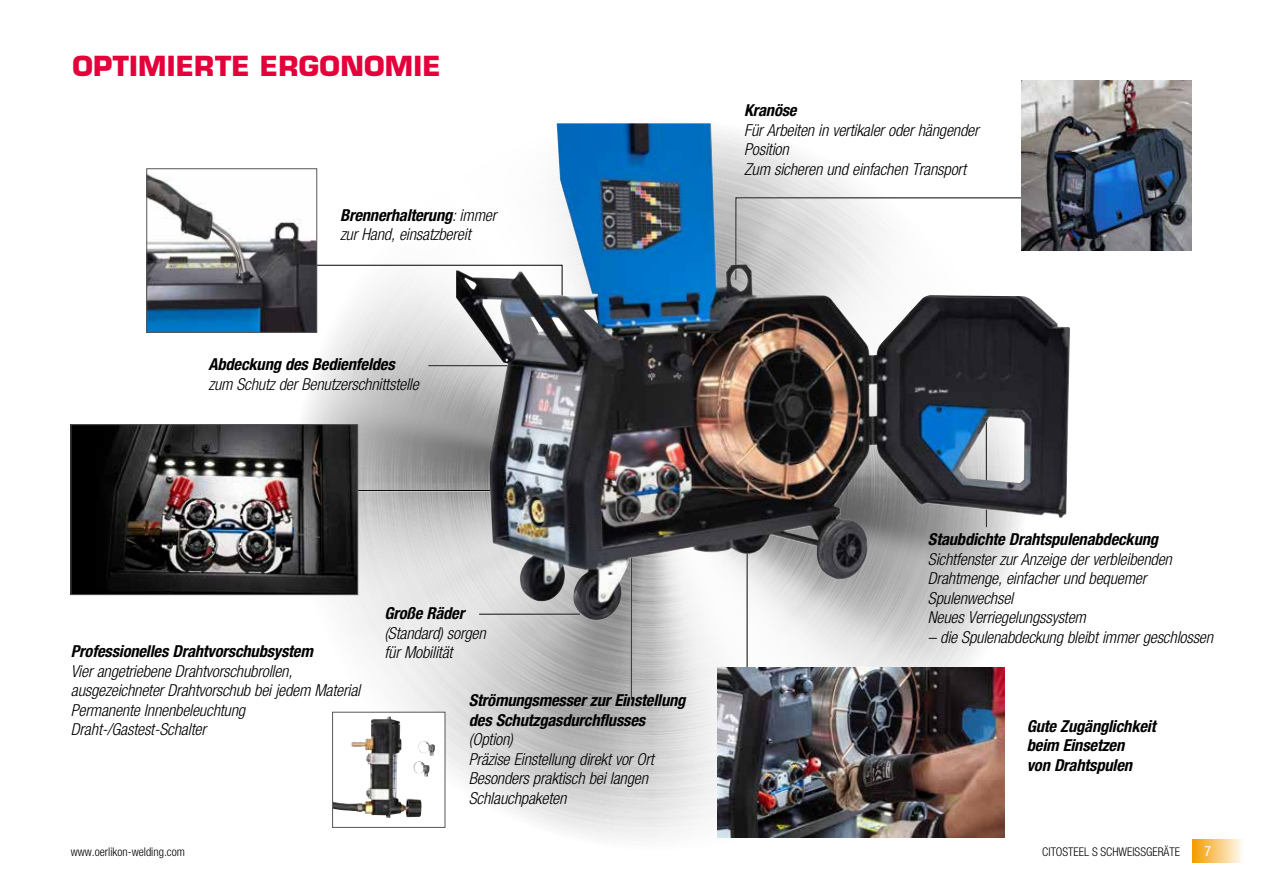
<style>
.page{position:relative;width:1263px;height:893px;background:#fff}
.page>*{position:absolute;margin:0;border:0;box-sizing:border-box;transform-origin:0 0}
.t1{font:700 27px "Eurostile LT Std";letter-spacing:.01em;color:#e4003a}
.t2{font:italic 300 condensed 16.5px/19.5px "Helvetica Neue LT Std";letter-spacing:-.01em;color:#000}
.t3{font:italic 700 condensed 16.5px/19.5px "Helvetica Neue LT Std";letter-spacing:-.01em;color:#000}
.t4{font:condensed 14.25px "Helvetica Neue LT Std";color:#fff}
.t5{font:300 condensed 12px "Helvetica Neue LT Std";color:#000}
.s1{font-weight:700}
</style>
<div class="page">
<img style="left:288px;top:168px;width:717px;height:671px">
<svg style="left:317px;top:264px;width:139px;height:50px"></svg>
<hr style="left:428px;top:365px;width:129px;height:2px;background:#fff">
<hr style="left:428px;top:365px;width:129px;height:1px;background:#000">
<hr style="left:317px;top:490px;width:347px;height:1px;background:#000">
<div style="left:333px;top:712px;width:112px;height:115px;background:#fff"></div>
<img style="left:334px;top:716px;width:87px;height:102px">
<div style="left:332px;top:712px;width:113px;height:116px;border:1px solid #575756"></div>
<hr style="left:746px;top:450px;width:1px;height:250px;background:#fff">
<hr style="left:747px;top:450px;width:1px;height:250px;background:#000">
<hr style="left:630px;top:386px;width:1px;height:314px;background:#fff">
<hr style="left:631px;top:386px;width:1px;height:314px;background:#000">
<img style="left:456px;top:123px;width:614px;height:498px">
<img style="left:149px;top:171px;width:166px;height:159px">
<div style="left:147px;top:169px;width:170px;height:163px;border:1px solid #575756"></div>
<img style="left:73px;top:427px;width:283px;height:166px">
<div style="left:71px;top:425px;width:287px;height:170px;border:1px solid #575756"></div>
<img style="left:717px;top:668px;width:287px;height:170px">
<img style="left:1021px;top:80px;width:171px;height:171px">
<div style="left:1193px;top:839px;width:51px;height:24px;background:linear-gradient(to right,#f59c02,#fefdfb)"></div>
<h1 class="t1" style="left:72px;top:49px;width:370px">OPTIMIERTE ERGONOMIE</h1>
<p class="t2" style="left:340px;top:206px;width:158px"><span class="s1">Brennerhalterung</span>: immer zur Hand, einsatzbereit</p>
<p class="t3" style="left:208px;top:355px;width:188px">Abdeckung des Bedienfeldes</p>
<p class="t2" style="left:208px;top:374px;width:212px">zum Schutz der Benutzerschnittstelle</p>
<p class="t3" style="left:384px;top:604px;width:81px">Große Räder</p>
<p class="t2" style="left:384px;top:623px;width:103px">(Standard) sorgen</p>
<p class="t3" style="left:71px;top:641px;width:244px">Professionelles Drahtvorschubsystem</p>
<p class="t2" style="left:384px;top:643px;width:70px">für Mobilität</p>
<p class="t2" style="left:71px;top:661px;width:291px">Vier angetriebene Drahtvorschubrollen, ausgezeichneter Drahtvorschub bei jedem Material Permanente Innenbeleuchtung Draht-/Gastest-Schalter</p>
<p class="t3" style="left:469px;top:691px;width:218px">Strömungsmesser zur Einstellung des Schutzgasdurchflusses</p>
<p class="t2" style="left:469px;top:730px;width:187px">(Option)<br>Präzise Einstellung direkt vor Ort<br>Besonders praktisch bei langen<br>Schlauchpaketen</p>
<p class="t3" style="left:744px;top:101px;width:54px">Kranöse</p>
<p class="t2" style="left:744px;top:121px;width:236px">Für Arbeiten in vertikaler oder hängender<br>Position<br>Zum sicheren und einfachen Transport</p>
<p class="t3" style="left:928px;top:530px;width:232px">Staubdichte Drahtspulenabdeckung</p>
<p class="t2" style="left:928px;top:550px;width:245px">Sichtfenster zur Anzeige der verbleibenden<br>Drahtmenge, einfacher und bequemer<br>Spulenwechsel<br>Neues Verriegelungssystem</p>
<p class="t2" style="left:928px;top:628px;width:287px">– die Spulenabdeckung bleibt immer geschlossen</p>
<p class="t3" style="left:1027px;top:716px;width:130px">Gute Zugänglichkeit beim Einsetzen<br>von Drahtspulen</p>
<p class="t5" style="left:71px;top:845px;width:116px">www.oerlikon-welding.com</p>
<p class="t5" style="left:1042px;top:845px;width:139px">CITOSTEEL S SCHWEISSGERÄTE</p>
<p class="t4" style="left:1204px;top:843px;width:8px">7</p>
</div>
